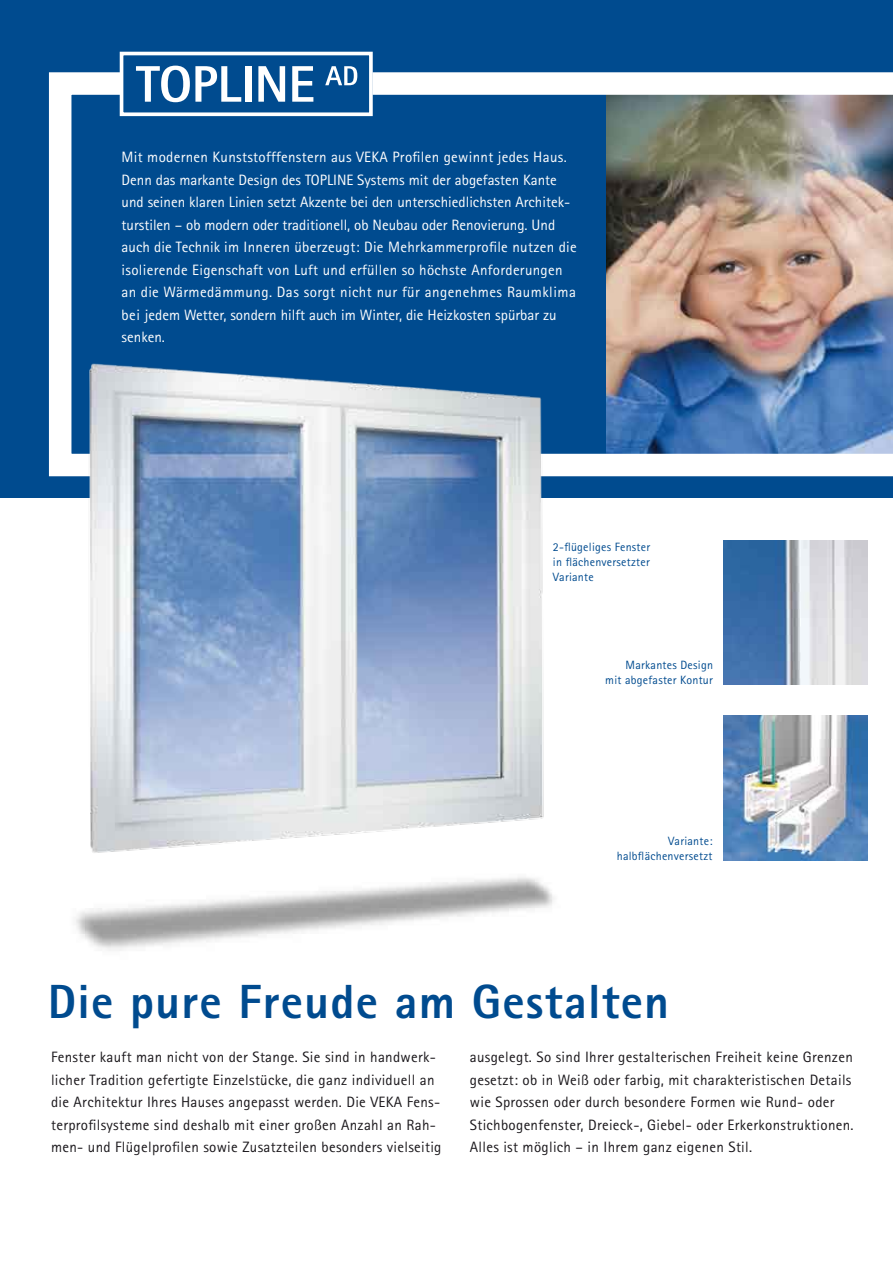
<style>
.page{position:relative;width:893px;height:1263px;background:#fff}
.page>*{position:absolute;margin:0;border:0;box-sizing:border-box;transform-origin:0 0}
.t1{font:800 48px "Rotis Sans Serif";letter-spacing:.025em;color:#004b8f}
.t2{font:15px/22.5px "Rotis Sans Serif";letter-spacing:.02em;color:#1a171b}
.t3{font:15px/22.5px "Rotis Sans Serif";color:#fff}
.t4{font:12px/15px "Rotis Sans Serif";letter-spacing:.02em;color:#004b8f;text-align:right}
</style>
<div class="page">
<div style="left:0;top:0;width:892px;height:497px;background:#004b8f"></div>
<img style="left:48px;top:61px;width:844px;height:416px">
<img style="left:63px;top:323px;width:503px;height:571px">
<img style="left:723px;top:540px;width:144px;height:145px">
<img style="left:723px;top:716px;width:144px;height:144px">
<div style="left:120px;top:52px;width:252px;height:64px;border:4px solid #fff"></div>
<svg style="left:136px;top:66px;width:105px;height:36px"></svg>
<div style="left:245px;top:66px;width:6px;height:36px;background:#fff"></div>
<svg style="left:258px;top:66px;width:27px;height:36px"></svg>
<svg style="left:292px;top:66px;width:21px;height:36px"></svg>
<svg style="left:325px;top:66px;width:32px;height:19px"></svg>
<p class="t3" style="left:122px;top:146px;width:456px">Mit modernen Kunststofffenstern aus VEKA Profilen gewinnt jedes Haus.<br>Denn das markante Design des TOPLINE Systems mit der abgefasten Kante und seinen klaren Linien setzt Akzente bei den unterschiedlichsten Architek&shy;turstilen – ob modern oder traditionell, ob Neubau oder Renovierung. Und auch die Technik im Inneren überzeugt: Die Mehrkammerprofile nutzen die isolierende Eigenschaft von Luft und erfüllen so höchste Anforderungen an die Wärmedämmung. Das sorgt nicht nur für angenehmes Raumklima bei jedem Wetter, sondern hilft auch im Winter, die Heizkosten spürbar zu senken.</p>
<p class="t4" style="left:552px;top:539px;width:99px;text-align:justify">2-flügeliges Fenster in flächenversetzter Variante</p>
<p class="t4" style="left:605px;top:658px;width:109px">Markantes Design<br>mit abgefaster Kontur</p>
<p class="t4" style="left:616px;top:834px;width:97px">Variante: halbflächenversetzt</p>
<h1 class="t1" style="left:48px;top:971px;width:622px">Die pure Freude am Gestalten</h1>
<p class="t2" style="left:51px;top:1046px;width:392px">Fenster kauft man nicht von der Stange. Sie sind in handwerk&shy;licher Tradition gefertigte Einzelstücke, die ganz individuell an die Architektur Ihres Hauses angepasst werden. Die VEKA Fens&shy;terprofilsysteme sind deshalb mit einer großen Anzahl an Rah&shy;men- und Flügelprofilen sowie Zusatzteilen besonders vielseitig</p>
<p class="t2" style="left:469px;top:1046px;width:385px">ausgelegt. So sind Ihrer gestalterischen Freiheit keine Grenzen gesetzt: ob in Weiß oder farbig, mit charakteristischen Details wie Sprossen oder durch besondere Formen wie Rund- oder Stichbogenfenster, Dreieck-, Giebel- oder Erkerkonstruktionen.<br>Alles ist möglich – in Ihrem ganz eigenen Stil.</p>
</div>
